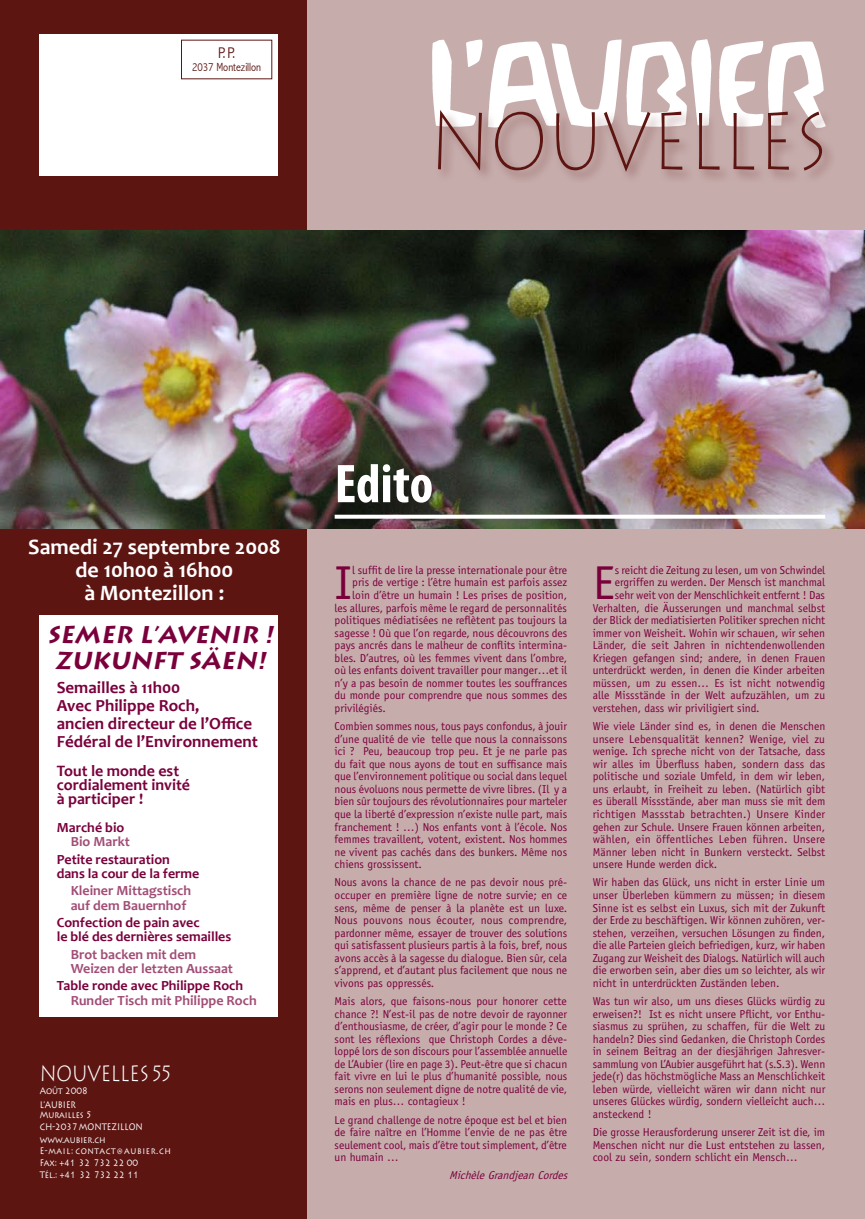
<style>
.page{position:relative;width:865px;height:1219px;background:#fff}
.page>*{position:absolute;margin:0;border:0;box-sizing:border-box;transform-origin:0 0}
.t1{font:200 80px "Lithos";letter-spacing:-.015em;color:#5d1512;scale:.85 1}
.t2{font:700 condensed 55px "Myriad Pro";letter-spacing:-.005em;color:#fff}
.t3{font:47.6px "Officina Sans";color:#7a003c}
.t4{font:italic 700 24px/26.1px "Lithos";color:#7a003c;text-align:center}
.t5{font:700 22px/22.6px "Candara";color:#fff;text-align:center}
.t6{font:300 22px "Lithos";letter-spacing:-.02em;color:#fff;scale:.85 1}
.t7{font:700 17px/18px "Candara";color:#7a003c}
.t8{font:700 16px/14.4px "Candara";color:#7a003c}
.t9{font:300 condensed 15.5px "Abadi";color:#5d1512}
.t10{font:700 14px/14.4px "Candara";color:#7a003c}
.t11{font:700 14px/14.4px "Candara";color:#a24d76}
.t12{font:300 condensed 11.8px "Abadi";color:#5d1512}
.t13{font:11.5px/12.5px "Officina Sans";color:#7a003c;text-align:justify}
.t14{font:italic 11.5px "Officina Sans";color:#7a003c}
.t15{font:9.4px/12.3px "Lithos Pro";color:#fff;scale:.85 1}
.t16{font:9.4px/10.1px "Lithos Pro";letter-spacing:.07em;color:#fff;scale:.85 1}
.s1{font-size:8.2px}
</style>
<div class="page">
<div style="left:306px;top:0;width:559px;height:1219px;background:#c6adac"></div>
<div style="left:0;top:0;width:306px;height:1219px;background:#5d1512"></div>
<div style="left:40px;top:615px;width:238px;height:402px;background:#fff"></div>
<img style="left:432px;top:40px;width:392px;height:67px">
<div style="left:434px;top:106px;width:402px;height:77px;background:#5d1512;opacity:.5"></div>
<div style="left:40px;top:34px;width:238px;height:142px;background:#fff"></div>
<img style="left:0;top:231px;width:865px;height:297px">
<svg style="left:334px;top:515px;width:491px;height:4px;background:#f3f3f3"></svg>
<h3 class="t9" style="left:218px;top:44px;width:19px">P. P.</h3>
<p class="t12" style="left:192px;top:60px;width:71px">2037 Montezillon</p>
<h1 class="t1" style="left:429px;top:95px;width:471px">NOUVELLES</h1>
<h3 class="t5" style="left:28px;top:536px;width:254px">Samedi 27 septembre 2008 de 10h00 à 16h00<br>à Montezillon :</h3>
<h3 class="t4" style="left:47px;top:622px;width:232px">SEMER L’AVENIR !<br>ZUKUNFT SÄEN!</h3>
<h3 class="t7" style="left:57px;top:678px;width:203px">Semailles à 11h00<br>Avec Philippe Roch,<br>ancien directeur de l’Office<br>Fédéral de l’Environnement</h3>
<h3 class="t8" style="left:57px;top:763px;width:135px">Tout le monde est cordialement invité à participer !</h3>
<p class="t10" style="left:57px;top:820px;width:69px">Marché bio</p>
<p class="t11" style="left:71px;top:835px;width:61px">Bio Markt</p>
<p class="t10" style="left:57px;top:852px;width:144px">Petite restauration dans la cour de la ferme</p>
<p class="t11" style="left:71px;top:884px;width:122px">Kleiner Mittagstisch auf dem Bauernhof</p>
<p class="t10" style="left:57px;top:915px;width:176px">Confection de pain avec<br>le blé des dernières semailles</p>
<p class="t11" style="left:71px;top:947px;width:164px">Brot backen mit dem<br>Weizen der letzten Aussaat</p>
<p class="t10" style="left:57px;top:978px;width:188px">Table ronde avec Philippe Roch</p>
<p class="t11" style="left:71px;top:993px;width:187px">Runder Tisch mit Philippe Roch</p>
<h3 class="t6" style="left:40px;top:1060px;width:156px">NOUVELLES 55</h3>
<p class="t15" style="left:40px;top:1083px;width:58px;line-height:14.5px">Août 2008<br>L’AUBIER</p>
<p class="t15" style="left:40px;top:1109px;width:123px">Murailles 5<br>CH-2037MONTEZILLON</p>
<p class="t16" style="left:40px;top:1135px;width:156px">www.aubier.ch<br>E-mail: contact <span class="s1">@</span> aubier.ch</p>
<p class="t15" style="left:40px;top:1156px;width:118px">Fax: +41 32 732 22 00<br>Tél.: +41 32 732 22 11</p>
<h2 class="t2" style="left:334px;top:454px;width:100px">Edito</h2>
<h3 class="t3" style="left:334px;top:555px;width:19px">I</h3>
<p class="t13" style="left:352px;top:564px;width:216px">l suffit de lire la presse internationale pour être</p>
<p class="t13" style="left:352px;top:576px;width:216px">pris de vertige : l’être humain est parfois assez</p>
<p class="t13" style="left:352px;top:589px;width:216px">loin d’être un humain ! Les prises de position,</p>
<p class="t13" style="left:334px;top:601px;width:234px">les allures, parfois même le regard de personnalités</p>
<p class="t13" style="left:334px;top:614px;width:234px">politiques médiatisées ne reflètent pas toujours la</p>
<p class="t13" style="left:334px;top:626px;width:234px">sagesse ! Où que l’on regarde, nous découvrons des</p>
<p class="t13" style="left:334px;top:639px;width:234px">pays ancrés dans le malheur de conflits intermina-</p>
<p class="t13" style="left:334px;top:652px;width:234px">bles. D’autres, où les femmes vivent dans l’ombre,</p>
<p class="t13" style="left:334px;top:664px;width:234px">où les enfants doivent travailler pour manger…et il</p>
<p class="t13" style="left:334px;top:677px;width:234px">n’y a pas besoin de nommer toutes les souffrances</p>
<p class="t13" style="left:334px;top:689px;width:234px">du monde pour comprendre que nous sommes des</p>
<p class="t13" style="left:334px;top:702px;width:53px">privilégiés.</p>
<p class="t13" style="left:334px;top:720px;width:234px">Combien sommes nous, tous pays confondus, à jouir d’une qualité de vie telle que nous la connaissons ici ? Peu, beaucoup trop peu. Et je ne parle pas du fait que nous ayons de tout en suffisance mais que l’environnement politique ou social dans lequel nous évoluons nous permette de vivre libres. (Il y a bien sûr toujours des révolutionnaires pour marteler que la liberté d’expression n’existe nulle part, mais franchement ! …) Nos enfants vont à l’école. Nos femmes travaillent, votent, existent. Nos hommes ne vivent pas cachés dans des bunkers. Même nos chiens grossissent.</p>
<p class="t13" style="left:334px;top:876px;width:234px">Nous avons la chance de ne pas devoir nous pré&shy;occuper en première ligne de notre survie; en ce sens, même de penser à la planète est un luxe.<br>Nous pouvons nous écouter, nous comprendre, pardonner même, essayer de trouver des solutions qui satisfassent plusieurs partis à la fois, bref, nous avons accès à la sagesse du dialogue. Bien sûr, cela s’apprend, et d’autant plus facilement que nous ne vivons pas oppressés.</p>
<p class="t13" style="left:334px;top:995px;width:234px">Mais alors, que faisons-nous pour honorer cette chance ?! N’est-il pas de notre devoir de rayonner d’enthousiasme, de créer, d’agir pour le monde ? Ce sont les réflexions que Christoph Cordes a déve&shy;loppé lors de son discours pour l’assemblée annuelle de L’Aubier (lire en page 3). Peut-être que si chacun fait vivre en lui le plus d’humanité possible, nous serons non seulement digne de notre qualité de vie, mais en plus… contagieux !</p>
<p class="t13" style="left:334px;top:1113px;width:234px">Le grand challenge de notre époque est bel et bien de faire naître en l’Homme l’envie de ne pas être seulement cool, mais d’être tout simplement, d’être un humain …</p>
<p class="t14" style="left:449px;top:1169px;width:123px">MichèleGrandjeanCordes</p>
<h3 class="t3" style="left:592px;top:555px;width:24px">E</h3>
<p class="t13" style="left:614px;top:564px;width:212px">s reicht die Zeitung zu lesen, um von Schwindel</p>
<p class="t13" style="left:614px;top:576px;width:212px">ergriffen zu werden. Der Mensch ist manchmal</p>
<p class="t13" style="left:614px;top:589px;width:212px">sehr weit von der Menschlichkeit entfernt ! Das</p>
<p class="t13" style="left:592px;top:601px;width:234px">Verhalten, die Äusserungen und manchmal selbst</p>
<p class="t13" style="left:592px;top:614px;width:234px">der Blick der mediatisierten Politiker sprechen nicht</p>
<p class="t13" style="left:592px;top:626px;width:234px">immer von Weisheit. Wohin wir schauen, wir sehen</p>
<p class="t13" style="left:592px;top:639px;width:234px">Länder, die seit Jahren in nichtendenwollenden</p>
<p class="t13" style="left:592px;top:652px;width:234px">Kriegen gefangen sind; andere, in denen Frauen</p>
<p class="t13" style="left:592px;top:664px;width:234px">unterdrückt werden, in denen die Kinder arbeiten</p>
<p class="t13" style="left:592px;top:677px;width:234px">müssen, um zu essen… Es ist nicht notwendig</p>
<p class="t13" style="left:592px;top:689px;width:234px">alle Missstände in der Welt aufzuzählen, um zu</p>
<p class="t13" style="left:592px;top:702px;width:168px">verstehen, dass wir priviligiert sind.</p>
<p class="t13" style="left:592px;top:720px;width:234px">Wie viele Länder sind es, in denen die Menschen unsere Lebensqualität kennen? Wenige, viel zu wenige. Ich spreche nicht von der Tatsache, dass wir alles im Überfluss haben, sondern dass das politische und soziale Umfeld, in dem wir leben, uns erlaubt, in Freiheit zu leben. (Natürlich gibt es überall Missstände, aber man muss sie mit dem richtigen Massstab betrachten.) Unsere Kinder gehen zur Schule. Unsere Frauen können arbeiten, wählen, ein öffentliches Leben führen. Unsere Männer leben nicht in Bunkern versteckt. Selbst unsere Hunde werden dick.</p>
<p class="t13" style="left:592px;top:876px;width:234px">Wir haben das Glück, uns nicht in erster Linie um unser Überleben kümmern zu müssen; in diesem Sinne ist es selbst ein Luxus, sich mit der Zukunft der Erde zu beschäftigen. Wir können zuhören, ver&shy;stehen, verzeihen, versuchen Lösungen zu finden, die alle Parteien gleich befriedigen, kurz, wir haben Zugang zur Weisheit des Dialogs. Natürlich will auch die erworben sein, aber dies um so leichter, als wir nicht in unterdrückten Zuständen leben.</p>
<p class="t13" style="left:592px;top:995px;width:234px">Was tun wir also, um uns dieses Glücks würdig zu erweisen?! Ist es nicht unsere Pflicht, vor Enthu&shy;siasmus zu sprühen, zu schaffen, für die Welt zu handeln? Dies sind Gedanken, die Christoph Cordes in seinem Beitrag an der diesjährigen Jahresver&shy;sammlung von L’Aubier ausgeführt hat (s.S.3). Wenn jede(r) das höchstmögliche Mass an Menschlichkeit leben würde, vielleicht wären wir dann nicht nur unseres Glückes würdig, sondern vielleicht auch… ansteckend !</p>
<p class="t13" style="left:592px;top:1126px;width:234px">Die grosse Herausforderung unserer Zeit ist die, im Menschen nicht nur die Lust entstehen zu lassen, cool zu sein, sondern schlicht ein Mensch…</p>
</div>
